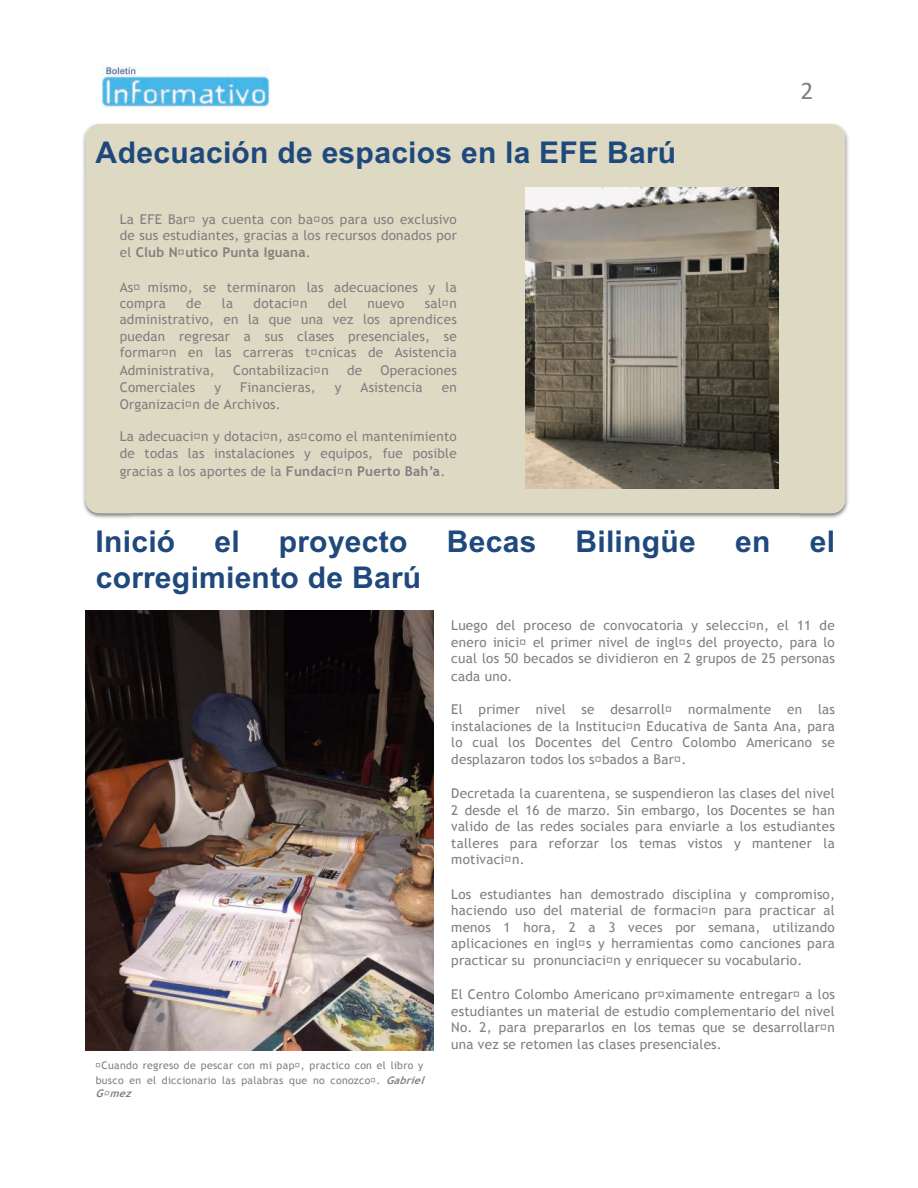
<style>
.page{position:relative;width:918px;height:1188px;background:#fff}
.page>*{position:absolute;margin:0;border:0;box-sizing:border-box;transform-origin:0 0}
.t1{font:700 30px "Arial";color:#1f497d}
.t2{font:25.5px "Calibri";color:#7f7f7f}
.t3{font:13.5px/16.5px "Trebuchet MS";letter-spacing:.015em;color:#7f7f7f;text-align:justify}
.t4{font:10.5px/14.7px "Trebuchet MS";letter-spacing:.035em;color:#7f7f7f}
.t5{font:italic 700 10.5px "Trebuchet MS";color:#7f7f7f}
.s1{font-weight:700}
.s2{font-weight:700;font-style:italic}
</style>
<div class="page">
<img style="left:101px;top:67px;width:168px;height:41px">
<img style="left:83px;top:123px;width:765px;height:48px">
<img style="left:83px;top:171px;width:48px;height:347px">
<img style="left:799px;top:171px;width:49px;height:347px">
<div style="left:86px;top:124px;width:759px;height:389px;background:#ddd9c3;border-radius:14px"></div>
<img style="left:526px;top:188px;width:252px;height:301px">
<img style="left:86px;top:610px;width:348px;height:441px">
<h1 class="t1" style="left:96px;top:131px;width:582px">2(%3*'3-4" (% %/5'3-6/ %" .' !7! 0'$1</h1>
<p class="t3" style="left:120px;top:211px;width:339px">La EFE Barœ ya cuenta con ba–os para uso exclusivo de sus estudiantes, gracias a los recursos donados por el <span class="s1">Club N‡utico Punta Iguana</span>.</p>
<p class="t3" style="left:120px;top:279px;width:339px">As’ mismo, se terminaron las adecuaciones y la compra</p>
<p class="t3" style="left:120px;top:295px;width:339px;text-indent:305px">sal—n administrativo, en la que una vez los aprendices puedan regresar a sus clases presenciales, se formar‡n en las carreras tŽ cnicas de Asistencia</p>
<p class="t3" style="left:120px;top:363px;width:97px">Administrativa,</p>
<p class="t3" style="left:233px;top:363px;width:97px">Contabilizaci—n</p>
<p class="t3" style="left:347px;top:363px;width:17px">de</p>
<p class="t3" style="left:380px;top:363px;width:78px">Operaciones</p>
<p class="t3" style="left:120px;top:379px;width:77px">Comerciales</p>
<p class="t3" style="left:214px;top:379px;width:8px">y</p>
<p class="t3" style="left:240px;top:379px;width:77px">Financieras,</p>
<p class="t3" style="left:335px;top:379px;width:8px">y</p>
<p class="t3" style="left:361px;top:379px;width:63px">Asistencia</p>
<p class="t3" style="left:442px;top:379px;width:16px">en</p>
<p class="t3" style="left:120px;top:396px;width:162px">Organizaci—n de Archivos.</p>
<p class="t3" style="left:120px;top:429px;width:339px">La adecuaci—n y dotaci—n, as’ como el mantenimiento de todas las instalaciones y equipos, fue posible</p>
<p class="t3" style="left:120px;top:463px;width:327px">gracias a los aportes de la <span class="s1">Fundaci— n Puerto Bah’a</span>.</p>
<p class="t3" style="left:186px;top:295px;width:17px">de</p>
<p class="t3" style="left:222px;top:295px;width:13px">la</p>
<p class="t3" style="left:254px;top:295px;width:55px">dotaci—n</p>
<p class="t3" style="left:328px;top:295px;width:21px">del</p>
<p class="t3" style="left:368px;top:295px;width:38px">nuevo</p>
<h2 class="t2" style="left:801px;top:73px;width:14px">%</h2>
<h1 class="t1" style="left:96px;top:521px;width:81px">8"-3-4</h1>
<h1 class="t1" style="left:214px;top:521px;width:27px">%.</h1>
<h1 class="t1" style="left:279px;top:521px;width:130px">5$6)%3#6</h1>
<h1 class="t1" style="left:447px;top:521px;width:91px">0%3'/</h1>
<h1 class="t1" style="left:576px;top:521px;width:122px">0-.-"&amp;9%</h1>
<h1 class="t1" style="left:735px;top:521px;width:37px">%"</h1>
<h1 class="t1" style="left:810px;top:521px;width:27px">%.</h1>
<h1 class="t1" style="left:96px;top:557px;width:327px">36$$%&amp;-,-%"#6 (% 0'$1</h1>
<p class="t3" style="left:451px;top:618px;width:385px">Luego del proceso de convocatoria y selecci—n, el 11 de enero inici— el primer nivel de inglŽs del proyecto, para lo cual los 50 becados se dividieron en 2 grupos de 25 personas</p>
<p class="t3" style="left:451px;top:668px;width:63px">cada uno.</p>
<p class="t3" style="left:451px;top:701px;width:221px">El primer nivel se desarroll—</p>
<p class="t3" style="left:451px;top:701px;width:385px;text-indent:237px">normalmente en las instalaciones de la Instituci—n Educativa de Santa Ana, para lo cual los Docentes del Centro Colombo Americano se desplazaron todos los s‡bados a Barœ .</p>
<p class="t3" style="left:451px;top:785px;width:385px">Decretada la cuarentena, se suspendieron las clases del nivel 2 desde el 16 de marzo. Sin embargo, los Docentes se han valido de las redes sociales para enviarle a los estudiantes talleres para reforzar los temas vistos y mantener la motivaci—n.</p>
<p class="t3" style="left:451px;top:886px;width:385px">Los estudiantes han demostrado disciplina y compromiso, haciendo uso del material de formaci—n para practicar al menos 1 hora, 2 a 3 veces por semana, utilizando aplicaciones en inglŽs y herramientas como canciones para practicar su pronunciaci—n y enriquecer su vocabulario.</p>
<p class="t3" style="left:451px;top:987px;width:385px">El Centro Colombo Americano pr—ximamente entregar‡ a los estudiantes un material de estudio complementario del nivel No. 2, para prepararlos en los temas que se desarrollar‡n una vez se retomen las clases presenciales.</p>
<p class="t4" style="left:96px;top:1058px;width:334px">ÒCuando regreso de pescar con mi pap‡, practico con el libro y busco en el diccionario las palabras que no conozcoÓ. <span class="s2">Gabriel</span></p>
<p class="t5" style="left:96px;top:1087px;width:41px">G— mez</p>
</div>
